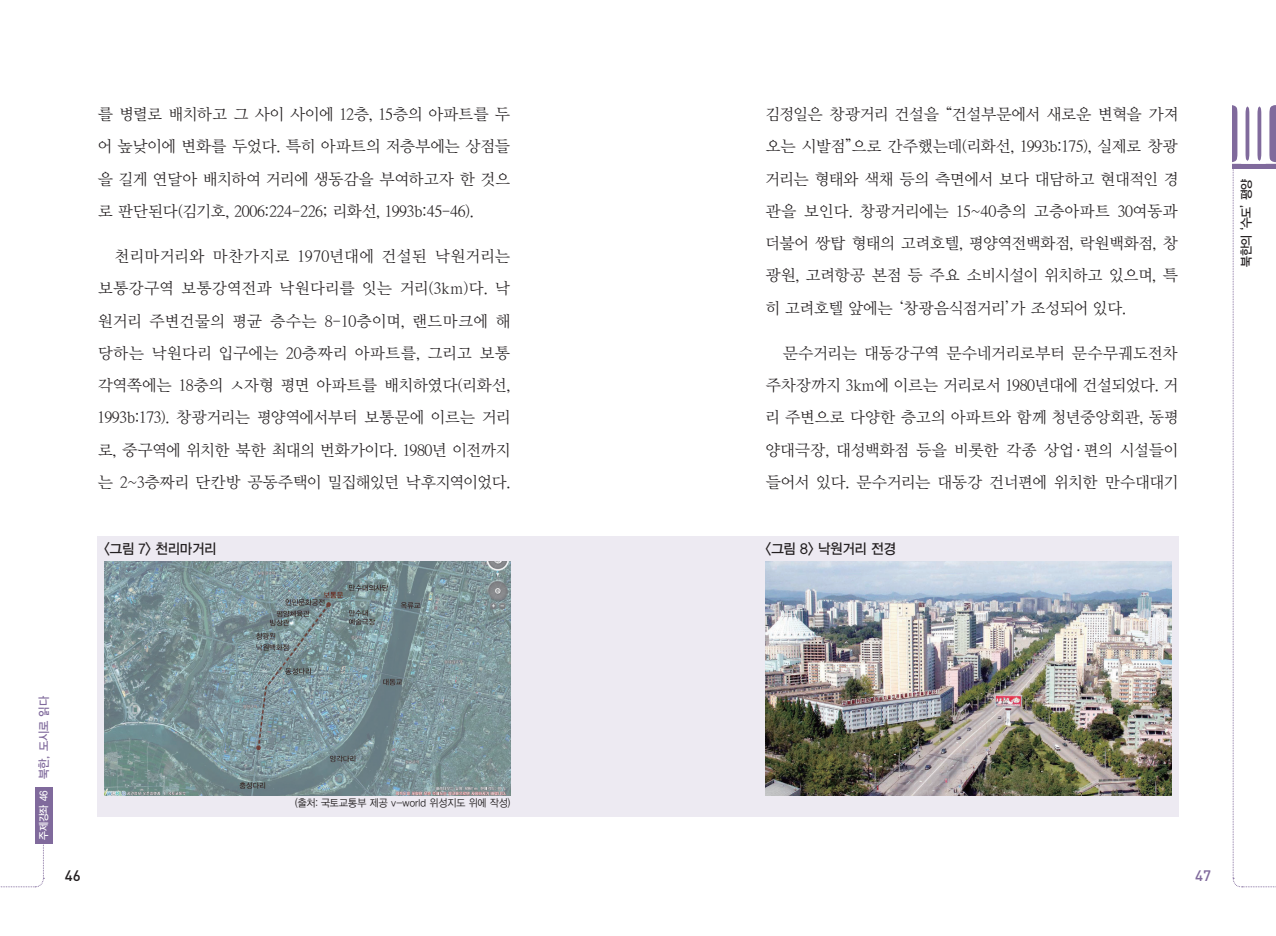
<style>
.page{position:relative;width:1276px;height:936px;background:#fff}
.page>*{position:absolute;margin:0;border:0;box-sizing:border-box;transform-origin:0 0}
.t1{font:91.05px "Times New Roman";color:#fff;scale:.95 1}
.t2{font:16.05px/32.2px "Y Mj O42";letter-spacing:-.085em;color:#231f20;text-align:justify}
.t3{font:500 15px "DIN Pro";color:#231f20}
.t4{font:500 15px "DIN Pro";color:#806a9c}
.t5{font:14.25px "YDIYGO130";letter-spacing:-.02em;color:#231f20;scale:.95 1}
.t6{font:12.75px "YDIYGO130";letter-spacing:-.03em;color:#231f20;scale:.93 1}
.t7{font:12px "YDIYGO130";color:#806a9c;scale:.93 1}
.t8{font:10.5px "YDIYGO120";color:#231f20;scale:.93 1}
.t9{font:10.5px "YDIYGO130";letter-spacing:-.015em;color:#fff;scale:.93 1}
</style>
<div class="page">
<svg style="left:1232px;top:169px;width:44px;height:718px"></svg>
<svg style="left:0;top:843px;width:44px;height:44px"></svg>
<div style="left:35px;top:786px;width:18px;height:57px;background:#806a9c"></div>
<div style="left:1232px;top:105px;width:44px;height:64px;background:#806a9c"></div>
<div style="left:98px;top:536px;width:540px;height:280px;background:#edeaf2"></div>
<img style="left:104px;top:561px;width:406px;height:234px">
<div style="left:638px;top:536px;width:540px;height:280px;background:#edeaf2"></div>
<img style="left:765px;top:561px;width:406px;height:234px">
<p class="t2" style="left:97px;top:99px;width:415px">를 병렬로 배치하고 그 사이 사이에 12층, 15층의 아파트를 두 어 높낮이에 변화를 두었다. 특히 아파트의 저층부에는 상점들 을 길게 연달아 배치하여 거리에 생동감을 부여하고자 한 것으 로 판단된다(김기호, 2006:224-226; 리화선, 1993b:45-46).</p>
<p class="t2" style="left:97px;top:241px;width:416px;text-indent:17px">천리마거리와 마찬가지로 1970년대에 건설된 낙원거리는 보통강구역 보통강역전과 낙원다리를 잇는 거리(3km)다. 낙 원거리 주변건물의 평균 층수는 8-10층이며, 랜드마크에 해 당하는 낙원다리 입구에는 20층짜리 아파트를, 그리고 보통 각역쪽에는 18충의 ㅅ자형 평면 아파트를 배치하였다(리화선, 1993b:173). 창광거리는 평양역에서부터 보통문에 이르는 거리 로, 중구역에 위치한 북한 최대의 번화가이다. 1980년 이전까지 는 2~3층짜리 단칸방 공동주택이 밀집해있던 낙후지역이었다.</p>
<p class="t2" style="left:765px;top:99px;width:416px">김정일은 창광거리 건설을 “건설부문에서 새로운 변혁을 가져 오는 시발점”으로 간주했는데(리화선, 1993b:175), 실제로 창광 거리는 형태와 색채 등의 측면에서 보다 대담하고 현대적인 경 관을 보인다. 창광거리에는 15~40층의 고층아파트 30여동과 더불어 쌍탑 형태의 고려호텔, 평양역전백화점, 락원백화점, 창 광원, 고려항공 본점 등 주요 소비시설이 위치하고 있으며, 특 히 고려호텔 앞에는 ‘창광음식점거리’가 조성되어 있다.</p>
<p class="t2" style="left:765px;top:337px;width:416px;text-indent:17px">문수거리는 대동강구역 문수네거리로부터 문수무궤도전차 주차장까지 3km에 이르는 거리로서 1980년대에 건설되었다. 거 리 주변으로 다양한 층고의 아파트와 함께 청년중앙회관, 동평 양대극장, 대성백화점 등을 비롯한 각종 상업·편의 시설들이 들어서 있다. 문수거리는 대동강 건너편에 위치한 만수대대기</p>
<p class="t5" style="left:104px;top:541px;width:120px">&lt;그림 7&gt; 천리마거리</p>
<p class="t5" style="left:765px;top:541px;width:139px">&lt;그림 8&gt; 낙원거리 전경</p>
<h1 class="t1" style="left:1227px;top:69px;width:57px">III</h1>
<p class="t6" style="left:1239px;top:267px;width:97px;rotate:-90deg">북한의 ‘수도’평양</p>
<p class="t7" style="left:37px;top:779px;width:91px;rotate:-90deg">북한, 도시로 읽다</p>
<p class="t9" style="left:38px;top:840px;width:55px;rotate:-90deg">주제강좌 46</p>
<p class="t3" style="left:65px;top:865px;width:17px">46</p>
<p class="t8" style="left:295px;top:797px;width:233px">(출처: 국토교통부 제공 v-world 위성지도 위에 작성)</p>
<p class="t4" style="left:1195px;top:865px;width:17px">47</p>
</div>
